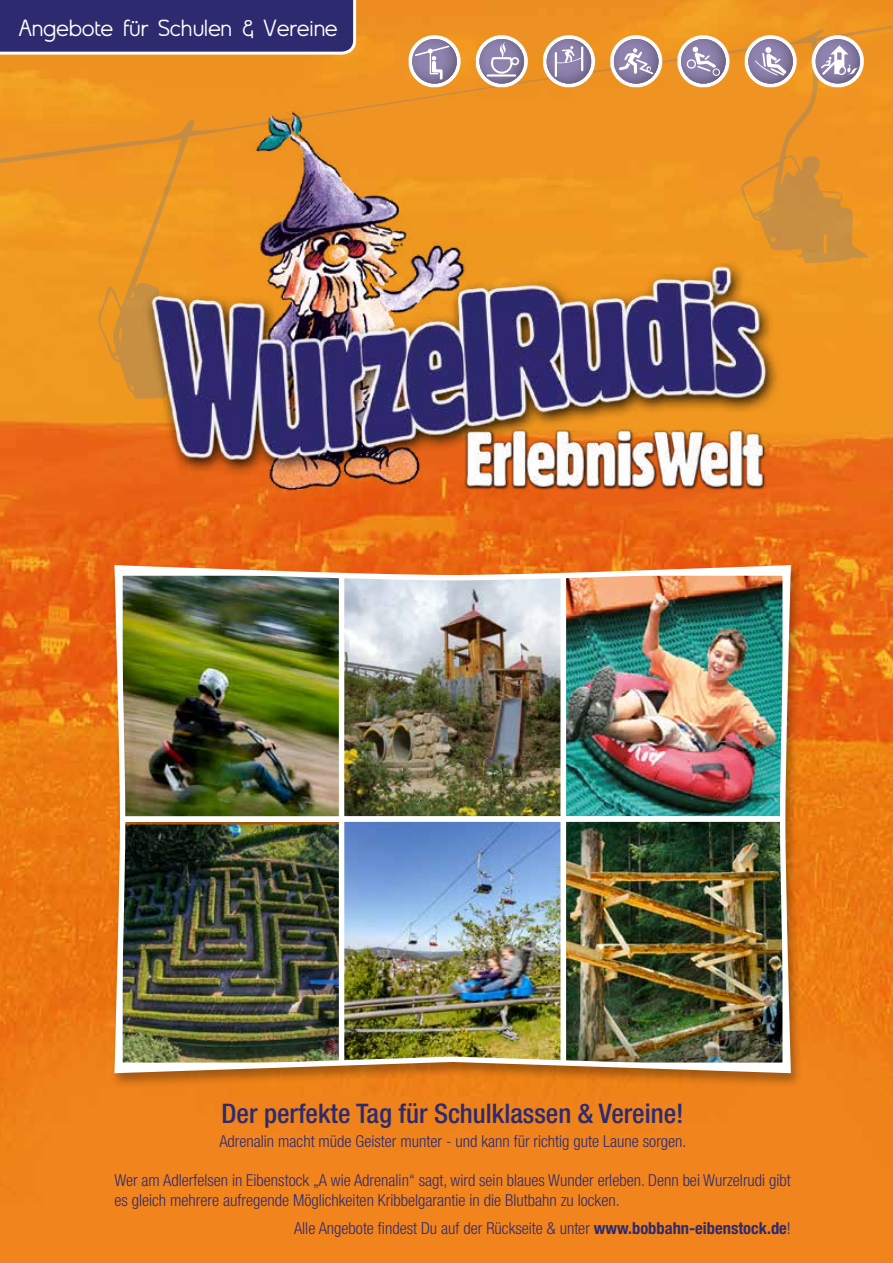
<style>
.page{position:relative;width:893px;height:1263px;background:#fff}
.page>*{position:absolute;margin:0;border:0;box-sizing:border-box;transform-origin:0 0}
.t1{font:600 28.5px "Cyne";letter-spacing:-.05em;color:#fff}
.t2{font:500 condensed 27px "Helvetica Neue LT Std";color:#2d2a6f}
.t3{font:300 condensed 16.5px/19.5px "Helvetica Neue LT Std";color:#2d2a6f}
.s1{font-weight:700}
</style>
<div class="page">
<img style="left:0;top:413px;width:893px;height:850px">
<svg style="left:0;top:0;width:893px;height:413px;background:#ed9622"></svg>
<div style="left:110px;top:564px;width:693px;height:524px;background:#000;opacity:.32"></div>
<img style="left:112px;top:562px;width:681px;height:514px">
<div style="left:398px;top:29px;width:72px;height:57px;background:#ef9422"></div>
<svg style="left:409px;top:35px;width:52px;height:52px"></svg>
<div style="left:465px;top:29px;width:72px;height:57px;background:#ed9221"></div>
<svg style="left:476px;top:35px;width:52px;height:52px"></svg>
<div style="left:532px;top:29px;width:72px;height:57px;background:#ed9122"></div>
<svg style="left:543px;top:35px;width:52px;height:52px"></svg>
<div style="left:599px;top:29px;width:72px;height:57px;background:#ef9421"></div>
<svg style="left:610px;top:35px;width:52px;height:52px"></svg>
<div style="left:667px;top:29px;width:71px;height:57px;background:#ef9722"></div>
<svg style="left:677px;top:35px;width:52px;height:52px"></svg>
<div style="left:734px;top:29px;width:72px;height:57px;background:#ef9422"></div>
<svg style="left:745px;top:35px;width:52px;height:52px"></svg>
<div style="left:802px;top:29px;width:71px;height:57px;background:#000;opacity:.3"></div>
<svg style="left:812px;top:35px;width:52px;height:52px"></svg>
<img style="left:98px;top:89px;width:709px;height:434px">
<svg style="left:0;top:0;width:358px;height:56px;background:#3f3a75"></svg>
<h1 class="t1" style="left:18px;top:14px;width:322px">Angebote für Schulen &amp; Vereine</h1>
<h2 class="t2" style="left:222px;top:1097px;width:464px">Der perfekte Tag für Schulklassen &amp; Vereine!</h2>
<p class="t3" style="left:219px;top:1131px;width:469px">Adrenalin macht müde Geister munter - und kann für richtig gute Laune sorgen.</p>
<p class="t3" style="left:114px;top:1170px;width:678px">Wer am Adlerfelsen in Eibenstock „A wie Adrenalin“ sagt, wird sein blaues Wunder erleben. Denn bei Wurzelrudi gibt es gleich mehrere aufregende Möglichkeiten Kribbelgarantie in die Blutbahn zu locken.</p>
<p class="t3" style="left:294px;top:1218px;width:498px">Alle Angebote findest Du auf der Rückseite &amp; unter <span class="s1">www.bobbahn-eibenstock.de</span>!</p>
</div>
